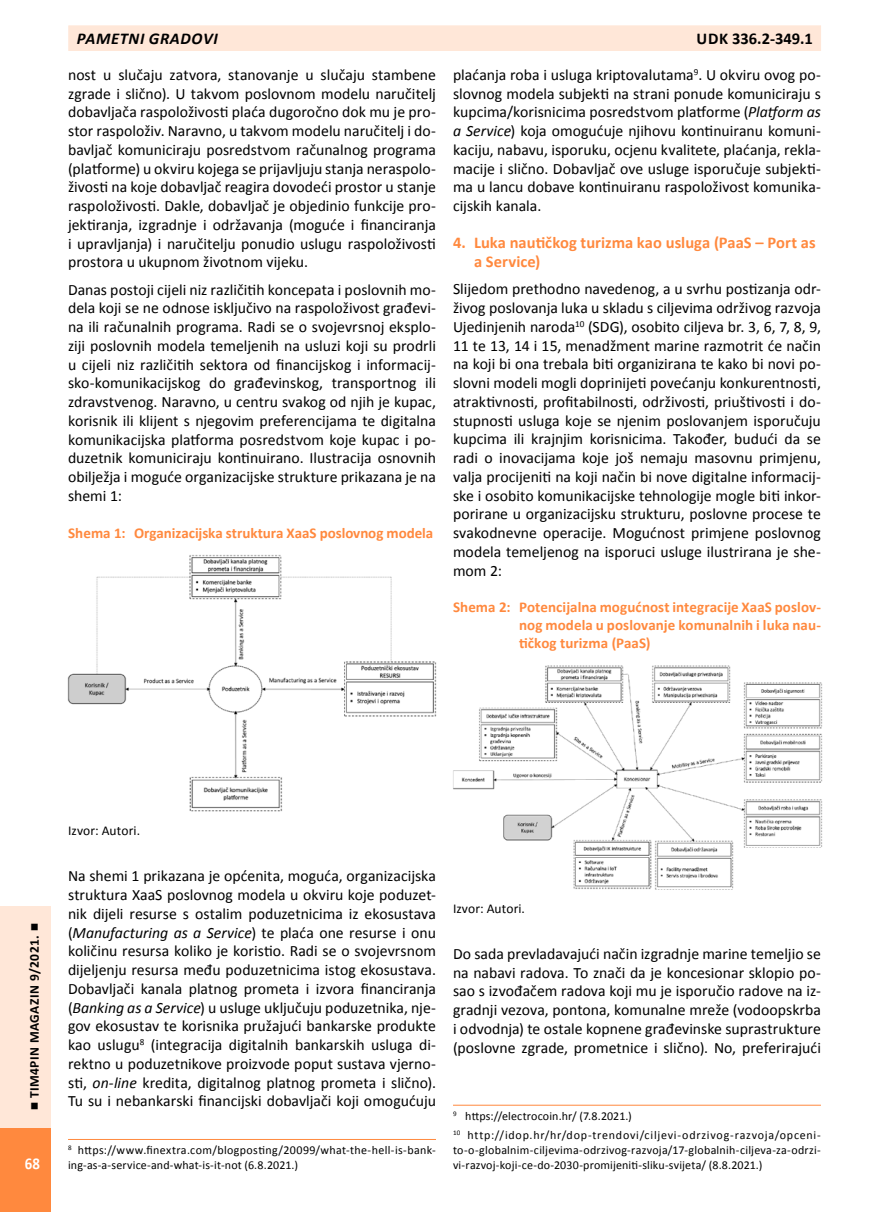
<style>
.page{position:relative;width:872px;height:1212px;background:#fff}
.page>*{position:absolute;margin:0;border:0;box-sizing:border-box;transform-origin:0 0}
.t1{font:700 16.5px/19.5px "Calibri";color:#ff893e}
.t2{font:italic 700 16.5px "Calibri";letter-spacing:.04em;color:#000}
.t3{font:700 16.5px "Calibri";letter-spacing:.005em;color:#000}
.t4{font:700 16.5px "Calibri";color:#fff;scale:.9 1}
.t5{font:15.75px/18.8px "Calibri";color:#000;text-align:justify}
.t6{font:700 15px/18px "Calibri";color:#ff893e;text-align:justify}
.t7{font:13.5px "Calibri";letter-spacing:.01em;color:#000}
.t8{font:700 13.5px "Calibri";letter-spacing:.03em;color:#000}
.t9{font:12px/15px "Calibri";letter-spacing:.02em;color:#000}
.t10{font:12px/19.2px "Calibri";letter-spacing:.06em;color:#000}
.s1{font-style:italic}
</style>
<div class="page">
<div style="left:0;top:1113px;width:51px;height:99px;background:#ff893e"></div>
<div style="left:68px;top:26px;width:753px;height:25px;background:#ffe7d8"></div>
<div style="left:0;top:906px;width:51px;height:221px;background:#ffe7d8"></div>
<hr style="left:68px;top:1139px;width:368px;height:1px;background:#ff893e">
<hr style="left:453px;top:1105px;width:368px;height:1px;background:#ff893e">
<img style="left:67px;top:555px;width:370px;height:257px">
<img style="left:453px;top:665px;width:370px;height:225px">
<p class="t2" style="left:77px;top:28px;width:142px">PAMETNI GRADOVI</p>
<p class="t3" style="left:696px;top:28px;width:118px">UDK 336.2-349.1</p>
<p class="t5" style="left:68px;top:65px;width:369px">nost u slučaju zatvora, stanovanje u slučaju stambene zgrade i slično). U takvom poslovnom modelu naručitelj dobavljača raspoloživosti plaća dugoročno dok mu je pro&shy;stor raspoloživ. Naravno, u takvom modelu naručitelj i do&shy;bavljač komuniciraju posredstvom računalnog programa (platforme) u okviru kojega se prijavljuju stanja neraspolo&shy;živosti na koje dobavljač reagira dovodeći prostor u stanje raspoloživosti. Dakle, dobavljač je objedinio funkcije pro&shy;jektiranja, izgradnje i održavanja (moguće i financiranja i upravljanja) i naručitelju ponudio uslugu raspoloživosti prostora u ukupnom životnom vijeku.</p>
<p class="t5" style="left:68px;top:280px;width:369px">Danas postoji cijeli niz različitih koncepata i poslovnih mo&shy;dela koji se ne odnose isključivo na raspoloživost građevi&shy;na ili računalnih programa. Radi se o svojevrsnoj eksplo&shy;ziji poslovnih modela temeljenih na usluzi koji su prodrli u cijeli niz različitih sektora od financijskog i informacij&shy;sko-komunikacijskog do građevinskog, transportnog ili zdravstvenog. Naravno, u centru svakog od njih je kupac, korisnik ili klijent s njegovim preferencijama te digitalna komunikacijska platforma posredstvom koje kupac i po&shy;duzetnik komuniciraju kontinuirano. Ilustracija osnovnih obilježja i moguće organizacijske strukture prikazana je na shemi 1:</p>
<p class="t6" style="left:68px;top:524px;width:367px">Shema 1: Organizacijska struktura XaaS poslovnog modela</p>
<p class="t5" style="left:453px;top:65px;width:369px">plaćanja roba i usluga kriptovalutama<sup>9</sup>. U okviru ovog po&shy;slovnog modela subjekti na strani ponude komuniciraju s kupcima/korisnicima posredstvom platforme (<span class="s1">Platform as a Service</span>) koja omogućuje njihovu kontinuiranu komuni&shy;kaciju, nabavu, isporuku, ocjenu kvalitete, plaćanja, rekla&shy;macije i slično. Dobavljač ove usluge isporučuje subjekti&shy;ma u lancu dobave kontinuiranu raspoloživost komunika&shy;cijskih kanala.</p>
<p class="t1" style="left:474px;top:232px;width:343px;text-indent:-21px">4. Luka nautičkog turizma kao usluga (PaaS – Port as a Service)</p>
<p class="t5" style="left:453px;top:280px;width:369px">Slijedom prethodno navedenog, a u svrhu postizanja odr&shy;živog poslovanja luka u skladu s ciljevima održivog razvoja Ujedinjenih naroda<sup>10</sup> (SDG), osobito ciljeva br. 3, 6, 7, 8, 9, 11 te 13, 14 i 15, menadžment marine razmotrit će način na koji bi ona trebala biti organizirana te kako bi novi po&shy;slovni modeli mogli doprinijeti povećanju konkurentnosti, atraktivnosti, profitabilnosti, održivosti, priuštivosti i do&shy;stupnosti usluga koje se njenim poslovanjem isporučuju kupcima ili krajnjim korisnicima. Također, budući da se radi o inovacijama koje još nemaju masovnu primjenu, valja procijeniti na koji način bi nove digitalne informacij&shy;ske i osobito komunikacijske tehnologije mogle biti inkor&shy;porirane u organizacijsku strukturu, poslovne procese te svakodnevne operacije. Mogućnost primjene poslovnog modela temeljenog na isporuci usluge ilustrirana je she&shy;mom 2:</p>
<p class="t6" style="left:519px;top:598px;width:303px;text-indent:-66px">Shema 2: Potencijalna mogućnost integracije XaaS poslov&shy;nog modela u poslovanje komunalnih i luka nau&shy;tičkog turizma (PaaS)</p>
<p class="t8" style="left:26px;top:1098px;width:164px;rotate:-90deg">TIM4PIN MAGAZIN 9/2021.</p>
<p class="t4" style="left:25px;top:1152px;width:18px">68</p>
<p class="t7" style="left:68px;top:822px;width:74px">Izvor: Autori.</p>
<p class="t5" style="left:68px;top:867px;width:369px">Na shemi 1 prikazana je općenita, moguća, organizacijska struktura XaaS poslovnog modela u okviru koje poduzet&shy;nik dijeli resurse s ostalim poduzetnicima iz ekosustava (<span class="s1">Manufacturing as a Service</span>) te plaća one resurse i onu količinu resursa koliko je koristio. Radi se o svojevrsnom dijeljenju resursa među poduzetnicima istog ekosustava.<br>Dobavljači kanala platnog prometa i izvora financiranja (<span class="s1">Banking as a Service</span>) u usluge uključuju poduzetnika, nje&shy;gov ekosustav te korisnika pružajući bankarske produkte kao uslugu<sup>8</sup> (integracija digitalnih bankarskih usluga di&shy;rektno u poduzetnikove proizvode poput sustava vjerno&shy;sti, <span class="s1">on-line</span> kredita, digitalnog platnog prometa i slično).<br>Tu su i nebankarski financijski dobavljači koji omogućuju</p>
<p class="t9" style="left:68px;top:1143px;width:369px"><sup>8</sup> https://www.finextra.com/blogposting/20099/what-the-hell-is-bank&shy;ing-as-a-service-and-what-is-it-not (6.8.2021.)</p>
<p class="t7" style="left:453px;top:900px;width:74px">Izvor: Autori.</p>
<p class="t5" style="left:453px;top:944px;width:369px">Do sada prevladavajući način izgradnje marine temeljio se na nabavi radova. To znači da je koncesionar sklopio po&shy;sao s izvođačem radova koji mu je isporučio radove na iz&shy;gradnji vezova, pontona, komunalne mreže (vodoopskrba i odvodnja) te ostale kopnene građevinske suprastrukture (poslovne zgrade, prometnice i slično). No, preferirajući</p>
<p class="t10" style="left:453px;top:1106px;width:369px"><sup>9</sup> https://electrocoin.hr/ (7.8.2021.)<br><sup>10</sup> http://idop.hr/hr/dop-trendovi/ciljevi-odrzivog-razvoja/opceni-</p>
<p class="t9" style="left:453px;top:1143px;width:369px">to-o-globalnim-ciljevima-odrzivog-razvoja/17-globalnih-ciljeva-za-odrzi&shy;vi-razvoj-koji-ce-do-2030-promijeniti-sliku-svijeta/ (8.8.2021.)</p>
</div>
